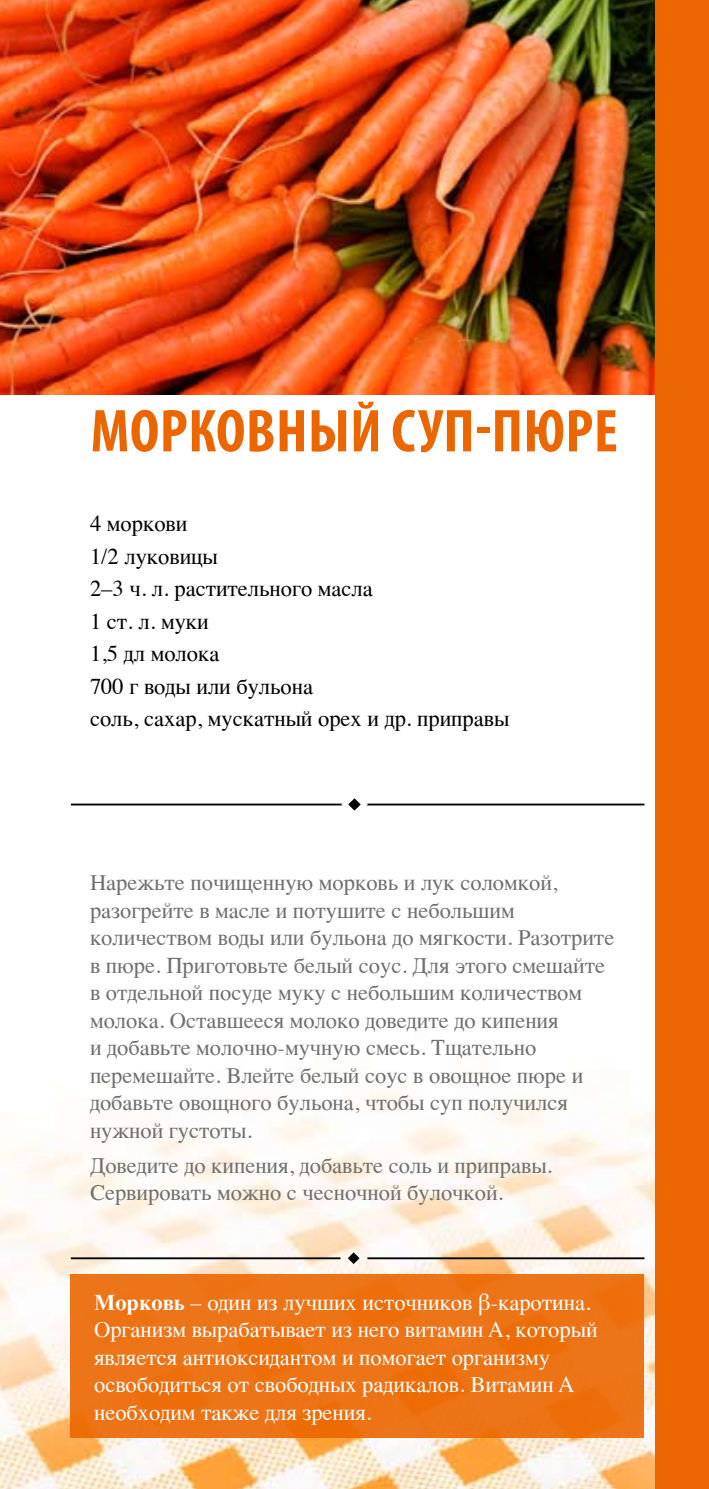
<style>
.page{position:relative;width:709px;height:1489px;background:#fff}
.page>*{position:absolute;margin:0;border:0;box-sizing:border-box;transform-origin:0 0}
.t1{font:700 condensed 61px "Myriad Pro";letter-spacing:.01em;color:#ec6600}
.t2{font:22.5px/27.5px "Times";color:#6f6f6e}
.t3{font:22.5px/27.5px "Times";color:#fff}
.t4{font:22.5px/32.5px "Times";color:#000}
.s1{font-weight:700}
</style>
<div class="page">
<img style="left:0;top:969px;width:656px;height:519px">
<img style="left:0;top:0;width:656px;height:394px">
<hr style="left:71px;top:803px;width:573px;height:2px;background:#000">
<svg style="left:337px;top:798px;width:34px;height:13px"></svg>
<div style="left:656px;top:0;width:53px;height:1488px;background:#ec6600"></div>
<div style="left:70px;top:1274px;width:573px;height:163px;background:linear-gradient(to right,#ed7315,#ed7112)"></div>
<hr style="left:71px;top:1257px;width:269px;height:2px;background:#000">
<svg style="left:348px;top:1252px;width:11px;height:11px"></svg>
<hr style="left:367px;top:1257px;width:277px;height:2px;background:#000">
<h1 class="t1" style="left:91px;top:393px;width:529px">Морковный суп-пюре</h1>
<p class="t4" style="left:90px;top:505px;width:421px">4 моркови<br>1/2 луковицы<br>2–3 ч. л. растительного масла<br>1 ст. л. муки<br>1,5 дл молока<br>700 г воды или бульона<br>соль, сахар, мускатный орех и др. приправы</p>
<p class="t2" style="left:90px;top:866px;width:526px">Нарежьте почищенную морковь и лук соломкой, разогрейте в масле и потушите с небольшим количеством воды или бульона до мягкости. Разотрите в пюре. Приготовьте белый соус. Для этого смешайте в отдельной посуде муку с небольшим количеством молока. Оставшееся молоко доведите до кипения<br>и добавьте молочно-мучную смесь. Тщательно перемешайте. Влейте белый соус в овощное пюре и добавьте овощного бульона, чтобы суп получился нужной густоты.</p>
<p class="t2" style="left:90px;top:1149px;width:464px">Доведите до кипения, добавьте соль и приправы.<br>Сервировать можно с чесночной булочкой.</p>
<p class="t3" style="left:94px;top:1286px;width:505px"><span class="s1">Морковь</span> – один из лучших источников β-каротина.<br>Организм вырабатывает из него витамин A, который является антиоксидантом и помогает организму освободиться от свободных радикалов. Витамин A необходим также для зрения.</p>
</div>
